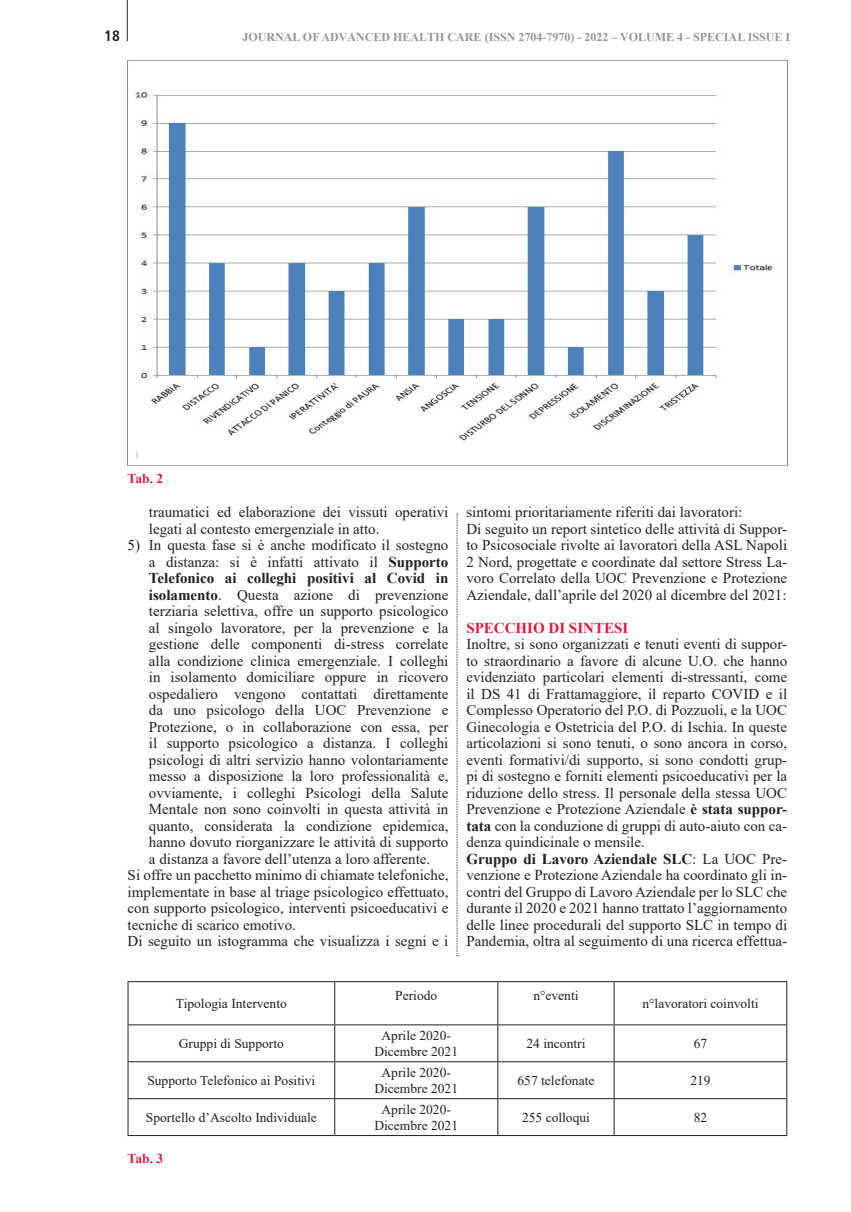
<style>
.page{position:relative;width:851px;height:1212px;background:#fff}
.page>*{position:absolute;margin:0;border:0;box-sizing:border-box;transform-origin:0 0}
.t1{font:15px/16.5px "Times New Roman";color:#231f20}
.t2{font:700 15px "Times New Roman";color:#231f20}
.t3{font:700 15px "Times New Roman";color:#e4183e}
.t4{font:700 condensed 15px "Frutiger";color:#231f20}
.t5{font:13.5px/15.5px "Times New Roman";color:#231f20;text-align:center}
.t6{font:700 13.5px "Times New Roman";letter-spacing:-.045em;color:#e4183e}
.t7{font:700 12px "Times New Roman";color:#939598}
.s1{font-style:inherit}
.s2{font-weight:700}
</style>
<div class="page">
<hr style="left:127px;top:0;width:1px;height:41px;background:#231f20">
<img style="left:128px;top:60px;width:659px;height:406px">
<hr style="left:128px;top:981px;width:206px;height:1px;background:#231f20">
<hr style="left:128px;top:982px;width:1px;height:42px;background:#231f20">
<hr style="left:334px;top:981px;width:163px;height:1px;background:#231f20">
<hr style="left:334px;top:982px;width:1px;height:42px;background:#231f20">
<hr style="left:497px;top:981px;width:117px;height:1px;background:#231f20">
<hr style="left:497px;top:982px;width:1px;height:42px;background:#231f20">
<hr style="left:614px;top:981px;width:173px;height:1px;background:#231f20">
<hr style="left:613px;top:982px;width:1px;height:42px;background:#231f20">
<hr style="left:786px;top:982px;width:1px;height:42px;background:#231f20">
<hr style="left:128px;top:1024px;width:206px;height:1px;background:#231f20">
<hr style="left:128px;top:1025px;width:1px;height:36px;background:#231f20">
<hr style="left:334px;top:1024px;width:163px;height:1px;background:#231f20">
<hr style="left:334px;top:1025px;width:1px;height:36px;background:#231f20">
<hr style="left:497px;top:1024px;width:117px;height:1px;background:#231f20">
<hr style="left:497px;top:1025px;width:1px;height:36px;background:#231f20">
<hr style="left:614px;top:1024px;width:173px;height:1px;background:#231f20">
<hr style="left:613px;top:1025px;width:1px;height:36px;background:#231f20">
<hr style="left:786px;top:1025px;width:1px;height:36px;background:#231f20">
<hr style="left:128px;top:1061px;width:206px;height:1px;background:#231f20">
<hr style="left:128px;top:1062px;width:1px;height:36px;background:#231f20">
<hr style="left:334px;top:1061px;width:163px;height:1px;background:#231f20">
<hr style="left:334px;top:1062px;width:1px;height:36px;background:#231f20">
<hr style="left:497px;top:1061px;width:117px;height:1px;background:#231f20">
<hr style="left:497px;top:1062px;width:1px;height:36px;background:#231f20">
<hr style="left:614px;top:1061px;width:173px;height:1px;background:#231f20">
<hr style="left:613px;top:1062px;width:1px;height:36px;background:#231f20">
<hr style="left:786px;top:1062px;width:1px;height:36px;background:#231f20">
<hr style="left:128px;top:1098px;width:206px;height:1px;background:#231f20">
<hr style="left:128px;top:1099px;width:1px;height:36px;background:#231f20">
<hr style="left:334px;top:1098px;width:163px;height:1px;background:#231f20">
<hr style="left:334px;top:1099px;width:1px;height:36px;background:#231f20">
<hr style="left:497px;top:1098px;width:117px;height:1px;background:#231f20">
<hr style="left:497px;top:1099px;width:1px;height:36px;background:#231f20">
<hr style="left:614px;top:1098px;width:173px;height:1px;background:#231f20">
<hr style="left:613px;top:1099px;width:1px;height:36px;background:#231f20">
<hr style="left:786px;top:1099px;width:1px;height:36px;background:#231f20">
<hr style="left:128px;top:1135px;width:206px;height:1px;background:#231f20">
<hr style="left:334px;top:1135px;width:163px;height:1px;background:#231f20">
<hr style="left:497px;top:1135px;width:117px;height:1px;background:#231f20">
<hr style="left:614px;top:1135px;width:173px;height:1px;background:#231f20">
<svg style="left:456px;top:514px;width:2px;height:442px"></svg>
<p class="t4" style="left:104px;top:27px;width:17px">18</p>
<p class="t7" style="left:242px;top:29px;width:549px">JOURNAL OF ADVANCED HEALTH CARE (ISSN 2704-7970) - 2022 – VOLUME <span class="s1">4</span> - SPECIAL ISSUE I</p>
<p class="t6" style="left:128px;top:469px;width:37px">Tab. 2</p>
<p class="t1" style="left:149px;top:503px;width:301px">traumatici ed elaborazione dei vissuti operativi legati al contesto emergenziale in atto.</p>
<p class="t1" style="left:128px;top:536px;width:322px">5) In questa fase si è anche modificato il sostegno</p>
<p class="t1" style="left:149px;top:553px;width:301px">a distanza: si è infatti attivato il <span class="s2">Supporto</span></p>
<p class="t2" style="left:149px;top:567px;width:301px">Telefonico ai colleghi positivi al Covid in</p>
<p class="t1" style="left:149px;top:586px;width:301px"><span class="s2">isolamento</span>. Questa azione di prevenzione</p>
<p class="t1" style="left:149px;top:602px;width:301px">terziaria selettiva, offre un supporto psicologico</p>
<p class="t1" style="left:149px;top:619px;width:301px">al singolo lavoratore, per la prevenzione e la</p>
<p class="t1" style="left:149px;top:635px;width:301px">gestione delle componenti di-stress correlate</p>
<p class="t1" style="left:149px;top:652px;width:301px">alla condizione clinica emergenziale. I colleghi</p>
<p class="t1" style="left:149px;top:668px;width:301px">in isolamento domiciliare oppure in ricovero</p>
<p class="t1" style="left:149px;top:685px;width:301px">ospedaliero vengono contattati direttamente</p>
<p class="t1" style="left:149px;top:701px;width:301px">da uno psicologo della UOC Prevenzione e</p>
<p class="t1" style="left:149px;top:718px;width:301px">Protezione, o in collaborazione con essa, per</p>
<p class="t1" style="left:149px;top:734px;width:301px">il supporto psicologico a distanza. I colleghi</p>
<p class="t1" style="left:149px;top:751px;width:301px">psicologi di altri servizio hanno volontariamente</p>
<p class="t1" style="left:149px;top:767px;width:301px">messo a disposizione la loro professionalità e,</p>
<p class="t1" style="left:149px;top:784px;width:301px">ovviamente, i colleghi Psicologi della Salute</p>
<p class="t1" style="left:149px;top:800px;width:301px">Mentale non sono coinvolti in questa attività in</p>
<p class="t1" style="left:149px;top:817px;width:301px">quanto, considerata la condizione epidemica,</p>
<p class="t1" style="left:149px;top:833px;width:301px">hanno dovuto riorganizzare le attività di supporto</p>
<p class="t1" style="left:149px;top:850px;width:283px">a distanza a favore dell’utenza a loro afferente.</p>
<p class="t1" style="left:128px;top:866px;width:322px">Si offre un pacchetto minimo di chiamate telefoniche,</p>
<p class="t1" style="left:128px;top:883px;width:322px">implementate in base al triage psicologico effettuato,</p>
<p class="t1" style="left:128px;top:899px;width:322px">con supporto psicologico, interventi psicoeducativi e</p>
<p class="t1" style="left:128px;top:916px;width:170px">tecniche di scarico emotivo.</p>
<p class="t1" style="left:128px;top:932px;width:322px">Di seguito un istogramma che visualizza i segni e i</p>
<p class="t1" style="left:466px;top:503px;width:322px">sintomi prioritariamente riferiti dai lavoratori:<br>Di seguito un report sintetico delle attività di Suppor&shy;to Psicosociale rivolte ai lavoratori della ASL Napoli 2 Nord, progettate e coordinate dal settore Stress La&shy;voro Correlato della UOC Prevenzione e Protezione Aziendale, dall’aprile del 2020 al dicembre del 2021:</p>
<p class="t3" style="left:466px;top:617px;width:163px">SPECCHIO DI SINTESI</p>
<p class="t1" style="left:466px;top:635px;width:322px">Inoltre, si sono organizzati e tenuti eventi di suppor&shy;to straordinario a favore di alcune U.O. che hanno evidenziato particolari elementi di-stressanti, come il DS 41 di Frattamaggiore, il reparto COVID e il Complesso Operatorio del P.O. di Pozzuoli, e la UOC Ginecologia e Ostetricia del P.O. di Ischia. In queste articolazioni si sono tenuti, o sono ancora in corso, eventi formativi/di supporto, si sono condotti grup&shy;pi di sostegno e forniti elementi psicoeducativi per la riduzione dello stress. Il personale della stessa UOC Prevenzione e Protezione Aziendale <span class="s2">è stata suppor&shy;tata</span> con la conduzione di gruppi di auto-aiuto con ca&shy;denza quindicinale o mensile.<br><span class="s2">Gruppo di Lavoro Aziendale SLC</span>: La UOC Pre&shy;venzione e Protezione Aziendale ha coordinato gli in&shy;contri del Gruppo di Lavoro Aziendale per lo SLC che durante il 2020 e 2021 hanno trattato l’aggiornamento delle linee procedurali del supporto SLC in tempo di Pandemia, oltra al seguimento di una ricerca effettua-</p>
<p class="t5" style="left:176px;top:995px;width:112px">Tipologia Intervento</p>
<p class="t5" style="left:395px;top:987px;width:43px">Periodo</p>
<p class="t5" style="left:533px;top:987px;width:47px">n°eventi</p>
<p class="t5" style="left:642px;top:995px;width:118px">n°lavoratori coinvolti</p>
<p class="t5" style="left:179px;top:1035px;width:107px">Gruppi di Supporto</p>
<p class="t5" style="left:374px;top:1027px;width:85px">Aprile 2020-<br>Dicembre 2021</p>
<p class="t5" style="left:526px;top:1035px;width:60px">24 incontri</p>
<p class="t5" style="left:693px;top:1035px;width:15px">67</p>
<p class="t5" style="left:147px;top:1072px;width:169px">Supporto Telefonico ai Positivi</p>
<p class="t5" style="left:374px;top:1064px;width:85px">Aprile 2020-<br>Dicembre 2021</p>
<p class="t5" style="left:517px;top:1072px;width:78px">657 telefonate</p>
<p class="t5" style="left:690px;top:1072px;width:22px">219</p>
<p class="t5" style="left:146px;top:1109px;width:172px">Sportello d’Ascolto Individuale</p>
<p class="t5" style="left:374px;top:1101px;width:85px">Aprile 2020-<br>Dicembre 2021</p>
<p class="t5" style="left:522px;top:1109px;width:69px">255 colloqui</p>
<p class="t5" style="left:693px;top:1109px;width:15px">82</p>
<p class="t6" style="left:128px;top:1148px;width:37px">Tab. 3</p>
</div>
